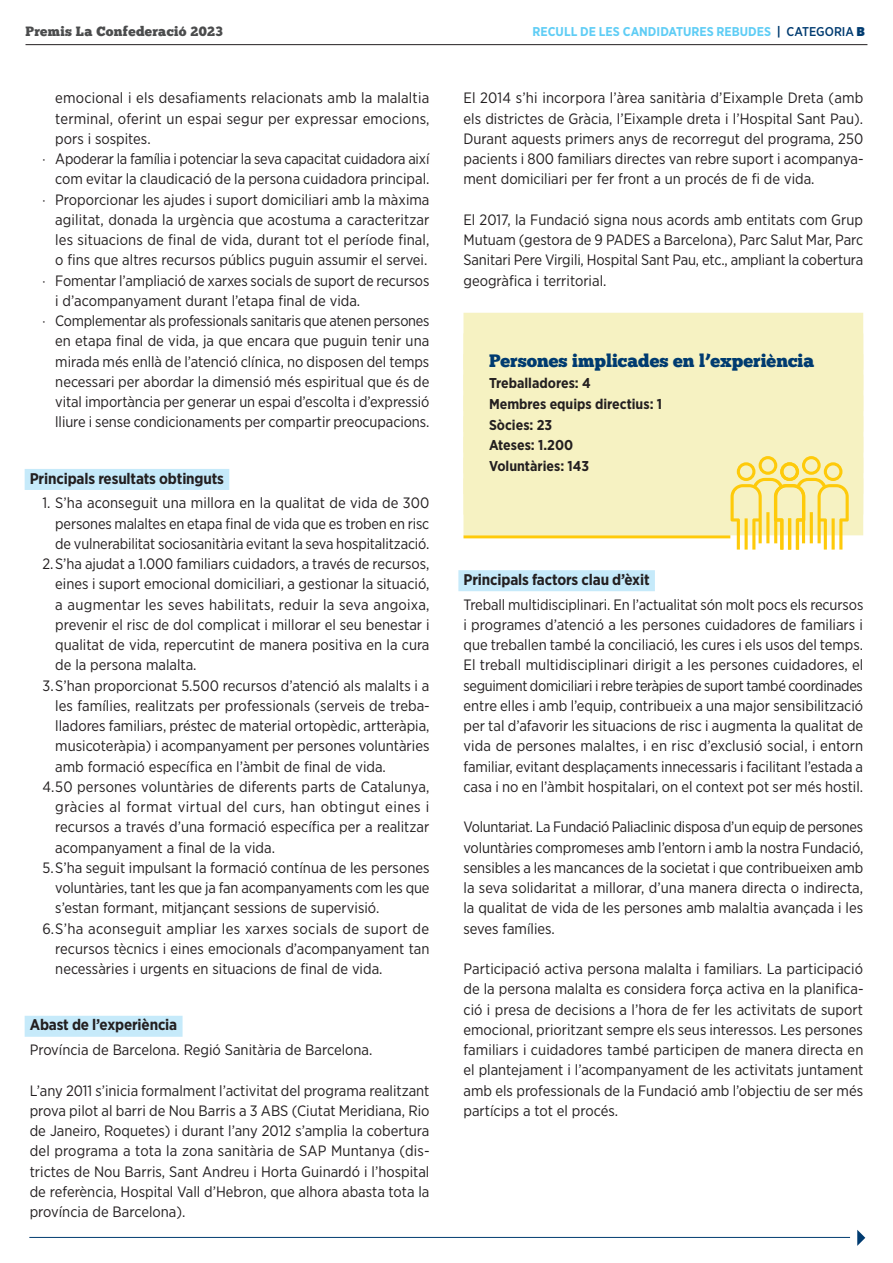
<style>
.page{position:relative;width:893px;height:1263px;background:#fff}
.page>*{position:absolute;margin:0;border:0;box-sizing:border-box;transform-origin:0 0}
._06__Text_fitxa_fina{font:18px "Chunk Five";color:#003b70}
._01_TITOLET_blau{font:700 15.45px "Gotham Narrow";letter-spacing:-.01em;color:#231f20}
.t1{font:15px/20.2px "Gotham Narrow";color:#231f20;text-align:justify}
._06__Text_fitxa_fina-2{font:700 14.25px "Gotham Narrow";color:#231f20}
.t2{font:13.5px "Chunk Five";letter-spacing:.02em;color:#4b4c4d}
.t3{font:700 12.75px "Gotham Narrow";color:#5fcdf5}
.s1{color:#003b70}
.s2{font-weight:500;color:#003b70}
.s3{font-weight:900;color:#003b70}
.s4{font-size:13.5px}
</style>
<div class="page">
<hr style="left:26px;top:44px;width:841px;height:1px;background:#231f20">
<hr style="left:29px;top:1237px;width:821px;height:1px;background:#003b70">
<svg style="left:857px;top:1230px;width:8px;height:16px"></svg>
<div style="left:25px;top:469px;width:204px;height:21px;background:#c6eafa"></div>
<div style="left:25px;top:1016px;width:158px;height:21px;background:#c6eafa"></div>
<div style="left:463px;top:313px;width:400px;height:57px;background:#f6f2c2"></div>
<div style="left:463px;top:354px;width:400px;height:57px;background:#f6f2c2"></div>
<div style="left:463px;top:396px;width:400px;height:57px;background:#f6f2c2"></div>
<div style="left:463px;top:437px;width:400px;height:57px;background:#f6f2c2"></div>
<div style="left:463px;top:478px;width:400px;height:57px;background:#f6f2c2"></div>
<div style="left:458px;top:570px;width:197px;height:21px;background:#c6eafa"></div>
<svg style="left:730px;top:456px;width:119px;height:94px"></svg>
<hr style="left:463px;top:535px;width:267px;height:3px;background:#feca0a">
<p class="t2" style="left:26px;top:24px;width:199px">Premis La Confederació 2023</p>
<p class="t3" style="left:533px;top:24px;width:334px">RECULL DE LES CANDIDATURES REBUDES <span class="s1">|</span> <span class="s2">CATEGORIA</span> <span class="s3">B</span></p>
<p class="t1" style="left:55px;top:88px;width:376px">emocional i els desafiaments relacionats amb la malaltia terminal, oferint un espai segur per expressar emocions, pors i sospites.</p>
<p class="t1" style="left:43px;top:148px;width:388px;text-align:right"><span class="s4">·</span> Apoderar la família i potenciar la seva capacitat cuidadora així com evitar la claudicació de la persona cuidadora principal.</p>
<p class="t1" style="left:55px;top:189px;width:376px;text-indent:-13px"><span class="s4">·</span> Proporcionar les ajudes i suport domiciliari amb la màxima agilitat, donada la urgència que acostuma a caracteritzar les situacions de final de vida, durant tot el període final, o fins que altres recursos públics puguin assumir el servei.</p>
<p class="t1" style="left:55px;top:270px;width:376px;text-indent:-13px"><span class="s4">·</span> Fomentar l’ampliació de xarxes socials de suport de recursos i d’acompanyament durant l’etapa final de vida.</p>
<p class="t1" style="left:55px;top:310px;width:376px;text-indent:-13px"><span class="s4">·</span> Complementar als professionals sanitaris que atenen persones en etapa final de vida, ja que encara que puguin tenir una mirada més enllà de l’atenció clínica, no disposen del temps necessari per abordar la dimensió més espiritual que és de vital importància per generar un espai d’escolta i d’expressió lliure i sense condicionaments per compartir preocupacions.</p>
<p class="_01_TITOLET_blau" style="left:30px;top:469px;width:196px">Principals resultats obtinguts</p>
<p class="t1" style="left:55px;top:493px;width:376px;text-indent:-13px">1. S’ha aconseguit una millora en la qualitat de vida de 300 persones malaltes en etapa final de vida que es troben en risc de vulnerabilitat sociosanitària evitant la seva hospitalització.</p>
<p class="t1" style="left:55px;top:553px;width:376px;text-indent:-13px">2.S’ha ajudat a 1.000 familiars cuidadors, a través de recursos, eines i suport emocional domiciliari, a gestionar la situació, a augmentar les seves habilitats, reduir la seva angoixa, prevenir el risc de dol complicat i millorar el seu benestar i qualitat de vida, repercutint de manera positiva en la cura de la persona malalta.</p>
<p class="t1" style="left:55px;top:675px;width:376px;text-indent:-13px">3.S’han proporcionat 5.500 recursos d’atenció als malalts i a les famílies, realitzats per professionals (serveis de treba&shy;lladores familiars, préstec de material ortopèdic, artteràpia, musicoteràpia) i acompanyament per persones voluntàries amb formació específica en l’àmbit de final de vida.</p>
<p class="t1" style="left:55px;top:776px;width:376px;text-indent:-13px">4.50 persones voluntàries de diferents parts de Catalunya, gràcies al format virtual del curs, han obtingut eines i recursos a través d’una formació específica per a realitzar acompanyament a final de la vida.</p>
<p class="t1" style="left:55px;top:857px;width:376px;text-indent:-13px">5.S’ha seguit impulsant la formació contínua de les persones voluntàries, tant les que ja fan acompanyaments com les que s’estan formant, mitjançant sessions de supervisió.</p>
<p class="t1" style="left:55px;top:918px;width:376px;text-indent:-13px">6.S’ha aconseguit ampliar les xarxes socials de suport de recursos tècnics i eines emocionals d’acompanyament tan necessàries i urgents en situacions de final de vida.</p>
<p class="_01_TITOLET_blau" style="left:30px;top:1015px;width:149px">Abast de l’experiència</p>
<p class="t1" style="left:30px;top:1039px;width:344px">Província de Barcelona. Regió Sanitària de Barcelona.</p>
<p class="t1" style="left:30px;top:1080px;width:402px">L’any 2011 s’inicia formalment l’activitat del programa realitzant prova pilot al barri de Nou Barris a 3 ABS (Ciutat Meridiana, Rio de Janeiro, Roquetes) i durant l’any 2012 s’amplia la cobertura del programa a tota la zona sanitària de SAP Muntanya (dis&shy;trictes de Nou Barris, Sant Andreu i Horta Guinardó i l’hospital de referència, Hospital Vall d’Hebron, que alhora abasta tota la província de Barcelona).</p>
<p class="t1" style="left:463px;top:88px;width:402px">El 2014 s’hi incorpora l’àrea sanitària d’Eixample Dreta (amb els districtes de Gràcia, l’Eixample dreta i l’Hospital Sant Pau).<br>Durant aquests primers anys de recorregut del programa, 250 pacients i 800 familiars directes van rebre suport i acompanya&shy;ment domiciliari per fer front a un procés de fi de vida.</p>
<p class="t1" style="left:463px;top:209px;width:401px">El 2017, la Fundació signa nous acords amb entitats com Grup Mutuam (gestora de 9 PADES a Barcelona), Parc Salut Mar, Parc Sanitari Pere Virgili, Hospital Sant Pau, etc., ampliant la cobertura geogràfica i territorial.</p>
<p class="_06__Text_fitxa_fina" style="left:489px;top:350px;width:327px">Persones implicades en l’experiència</p>
<p class="_06__Text_fitxa_fina-2" style="left:489px;top:374px;width:103px">Treballadores: 4</p>
<p class="_06__Text_fitxa_fina-2" style="left:489px;top:395px;width:175px">Membres equips directius: 1</p>
<p class="_06__Text_fitxa_fina-2" style="left:489px;top:416px;width:65px">Sòcies: 23</p>
<p class="_06__Text_fitxa_fina-2" style="left:489px;top:437px;width:86px">Ateses: 1.200</p>
<p class="_06__Text_fitxa_fina-2" style="left:489px;top:457px;width:102px">Voluntàries: 143</p>
<p class="_01_TITOLET_blau" style="left:463px;top:570px;width:188px">Principals factors clau d’èxit</p>
<p class="t1" style="left:463px;top:594px;width:401px">Treball multidisciplinari. En l’actualitat són molt pocs els recursos i programes d’atenció a les persones cuidadores de familiars i que treballen també la conciliació, les cures i els usos del temps.<br>El treball multidisciplinari dirigit a les persones cuidadores, el seguiment domiciliari i rebre teràpies de suport també coordinades entre elles i amb l’equip, contribueix a una major sensibilització per tal d’afavorir les situacions de risc i augmenta la qualitat de vida de persones malaltes, i en risc d’exclusió social, i entorn familiar, evitant desplaçaments innecessaris i facilitant l’estada a casa i no en l’àmbit hospitalari, on el context pot ser més hostil.</p>
<p class="t1" style="left:463px;top:817px;width:401px">Voluntariat. La Fundació Paliaclinic disposa d’un equip de persones voluntàries compromeses amb l’entorn i amb la nostra Fundació, sensibles a les mancances de la societat i que contribueixen amb la seva solidaritat a millorar, d’una manera directa o indirecta, la qualitat de vida de les persones amb malaltia avançada i les seves famílies.</p>
<p class="t1" style="left:463px;top:958px;width:402px">Participació activa persona malalta i familiars. La participació de la persona malalta es considera força activa en la planifica&shy;ció i presa de decisions a l’hora de fer les activitats de suport emocional, prioritzant sempre els seus interessos. Les persones familiars i cuidadores també participen de manera directa en el plantejament i l’acompanyament de les activitats juntament amb els professionals de la Fundació amb l’objectiu de ser més partícips a tot el procés.</p>
</div>
